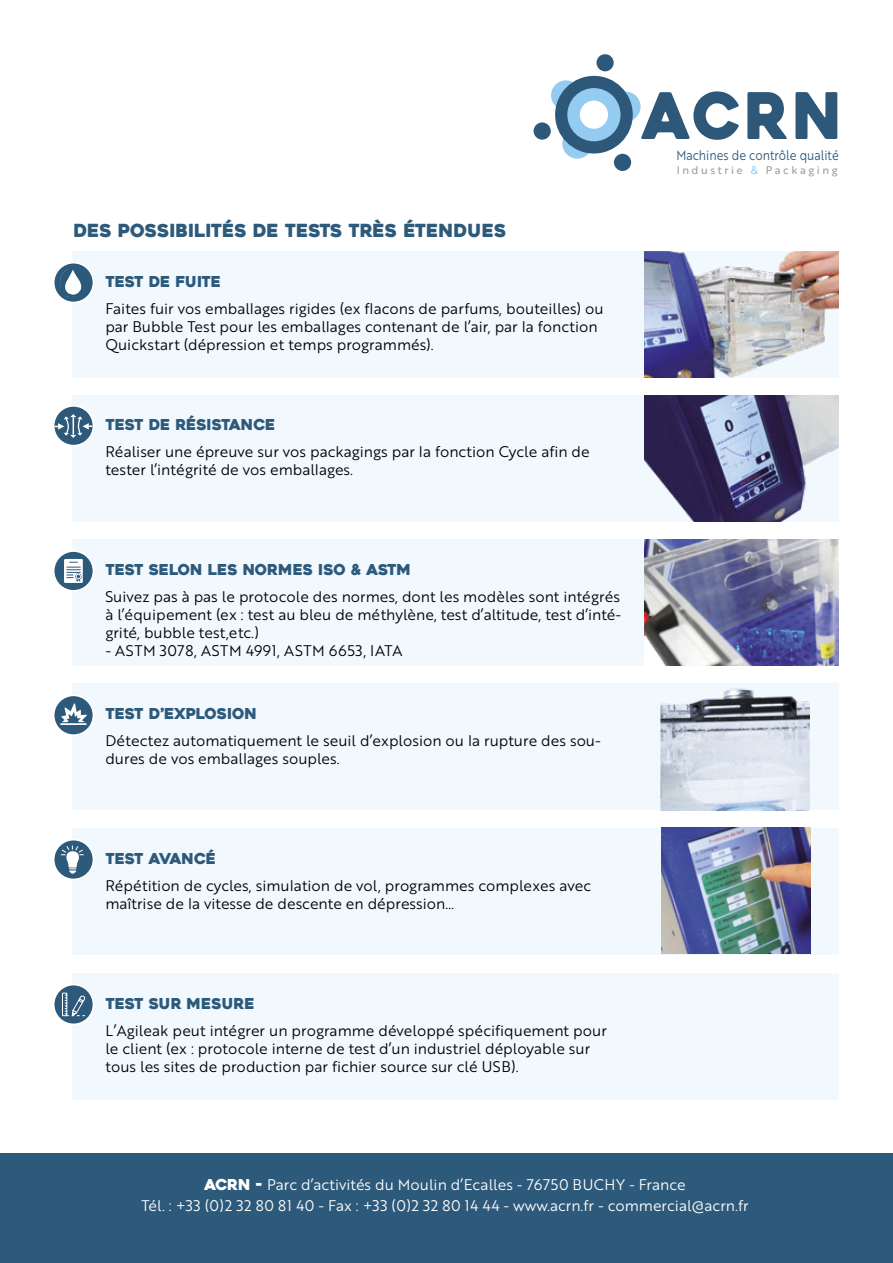
<style>
.page{position:relative;width:893px;height:1263px;background:#fff}
.page>*{position:absolute;margin:0;border:0;box-sizing:border-box;transform-origin:0 0}
.t1{font:64.05px "Heavitas";color:#2d587a;scale:.95 1}
.t2{font:18px "Heavitas";color:#2d597a}
.t3{font:15px/18px "Brother 1816 Book";color:#000}
.t4{font:15px/21px "Brother 1816 Book";color:#fff;text-align:center}
.t5{font:15px "Heavitas";color:#2d597a}
.t6{font:15px "Brother 1816 Book";letter-spacing:.04em;color:#000}
.t7{font:13.65px "Brother 1816 Book";color:#2d587a;scale:.87 1}
.t8{font:10.95px "Brother 1816 Regular";letter-spacing:.23em;color:#9d9d9c}
.s1{color:#94cbf0}
.s2{font-family:"Heavitas"}
</style>
<div class="page">
<div style="left:0;top:1154px;width:893px;height:109px;background:#2d597a"></div>
<div style="left:551px;top:80px;width:30px;height:30px;background:#94cbf0;border-radius:50%"></div>
<div style="left:610px;top:92px;width:31px;height:30px;background:#94cbf0;border-radius:50%"></div>
<svg style="left:562px;top:129px;width:30px;height:30px"></svg>
<div style="left:555px;top:76px;width:78px;height:77px;background:#2d587a;border-radius:50%"></div>
<div style="left:567px;top:88px;width:53px;height:53px;background:#94cbf0;border-radius:50%"></div>
<div style="left:580px;top:101px;width:28px;height:28px;background:#fff;border-radius:50%"></div>
<div style="left:534px;top:122px;width:17px;height:18px;background:#2d587a;border-radius:50%"></div>
<div style="left:596px;top:54px;width:18px;height:17px;background:#2d587a;border-radius:50%"></div>
<div style="left:614px;top:154px;width:17px;height:17px;background:#2d587a;border-radius:50%"></div>
<div style="left:72px;top:251px;width:767px;height:126px;background:#f1f8fe"></div>
<div style="left:72px;top:395px;width:767px;height:126px;background:#f1f8fe"></div>
<div style="left:72px;top:539px;width:767px;height:127px;background:#f1f8fe"></div>
<div style="left:72px;top:684px;width:767px;height:126px;background:#f1f8fe"></div>
<div style="left:72px;top:828px;width:767px;height:126px;background:#f1f8fe"></div>
<div style="left:72px;top:973px;width:767px;height:126px;background:#f1f8fe"></div>
<img style="left:645px;top:252px;width:194px;height:125px">
<img style="left:645px;top:395px;width:194px;height:126px">
<img style="left:645px;top:539px;width:194px;height:127px">
<img style="left:660px;top:664px;width:149px;height:146px">
<img style="left:662px;top:828px;width:149px;height:125px">
<svg style="left:54px;top:263px;width:40px;height:40px"></svg>
<div style="left:53px;top:262px;width:41px;height:41px;border:2px solid #fff;border-radius:50%"></div>
<svg style="left:54px;top:406px;width:40px;height:40px"></svg>
<div style="left:53px;top:405px;width:41px;height:42px;border:2px solid #fff;border-radius:50%"></div>
<div style="left:54px;top:551px;width:40px;height:40px;background:#2d597a;border-radius:50%"></div>
<div style="left:53px;top:550px;width:41px;height:42px;border:2px solid #fff;border-radius:50%"></div>
<svg style="left:54px;top:695px;width:40px;height:40px"></svg>
<div style="left:53px;top:694px;width:41px;height:42px;border:2px solid #fff;border-radius:50%"></div>
<svg style="left:54px;top:839px;width:40px;height:40px"></svg>
<div style="left:53px;top:839px;width:41px;height:41px;border:2px solid #fff;border-radius:50%"></div>
<svg style="left:54px;top:984px;width:40px;height:40px"></svg>
<div style="left:53px;top:983px;width:41px;height:42px;border:2px solid #fff;border-radius:50%"></div>
<svg style="left:60px;top:268px;width:24px;height:29px"></svg>
<svg style="left:54px;top:414px;width:38px;height:24px"></svg>
<svg style="left:64px;top:559px;width:19px;height:24px"></svg>
<svg style="left:66px;top:562px;width:16px;height:20px"></svg>
<svg style="left:61px;top:703px;width:26px;height:19px"></svg>
<hr style="left:60px;top:723px;width:27px;height:2px;background:#fff">
<svg style="left:62px;top:992px;width:23px;height:25px"></svg>
<svg style="left:60px;top:845px;width:24px;height:28px"></svg>
<h1 class="t1" style="left:643px;top:79px;width:213px">ACRN</h1>
<p class="t2" style="left:74px;top:219px;width:434px">DES POSSIBILITÉS DE TESTS TRÈS ÉTENDUES</p>
<p class="t5" style="left:105px;top:272px;width:117px">TEST DE FUITE</p>
<p class="t3" style="left:105px;top:301px;width:500px">Faites fuir vos emballages rigides (ex flacons de parfums, bouteilles) ou par Bubble Test pour les emballages contenant de l’air, par la fonction<br>Quickstart (dépression et temps programmés).</p>
<p class="t5" style="left:105px;top:415px;width:172px">TEST DE RÉSISTANCE</p>
<p class="t3" style="left:105px;top:444px;width:486px">Réaliser une épreuve sur vos packagings par la fonction Cycle afin de tester l’intégrité de vos emballages.</p>
<p class="t5" style="left:105px;top:560px;width:307px">TEST SELON LES NORMES ISO &amp; ASTM</p>
<p class="t3" style="left:105px;top:589px;width:517px;text-align:justify">Suivez pas à pas le protocole des normes, dont les modèles sont intégrés à l’équipement (ex : test au bleu de méthylène, test d’altitude, test d’inté&shy;grité, bubble test,etc.)</p>
<p class="t6" style="left:105px;top:644px;width:298px">- ASTM 3078, ASTM 4991, ASTM 6653, IATA</p>
<p class="t5" style="left:105px;top:705px;width:153px">TEST D’EXPLOSION</p>
<p class="t3" style="left:105px;top:733px;width:497px">Détectez automatiquement le seuil d’explosion ou la rupture des sou&shy;dures de vos emballages souples.</p>
<p class="t5" style="left:105px;top:849px;width:112px">TEST AVANCÉ</p>
<p class="t3" style="left:105px;top:877px;width:487px">Répétition de cycles, simulation de vol, programmes complexes avec maîtrise de la vitesse de descente en dépression…</p>
<p class="t5" style="left:105px;top:994px;width:151px">TEST SUR MESURE</p>
<p class="t3" style="left:105px;top:1022px;width:503px">L’Agileak peut intégrer un programme développé spécifiquement pour le client (ex : protocole interne de test d’un industriel déployable sur tous les sites de production par fichier source sur clé USB).</p>
<p class="t7" style="left:676px;top:150px;width:188px">Machines de contrôle qualité</p>
<p class="t8" style="left:677px;top:166px;width:162px">Industrie <span class="s1">&amp;</span> Packaging</p>
<p class="t4" style="left:141px;top:1175px;width:609px"><span class="s2">ACRN -</span> Parc d’activités du Moulin d’Ecalles - 76750 BUCHY - France<br>Tél. : +33 (0)2 32 80 81 40 - Fax : +33 (0)2 32 80 14 44 - www.acrn.fr - commercial@acrn.fr</p>
</div>
